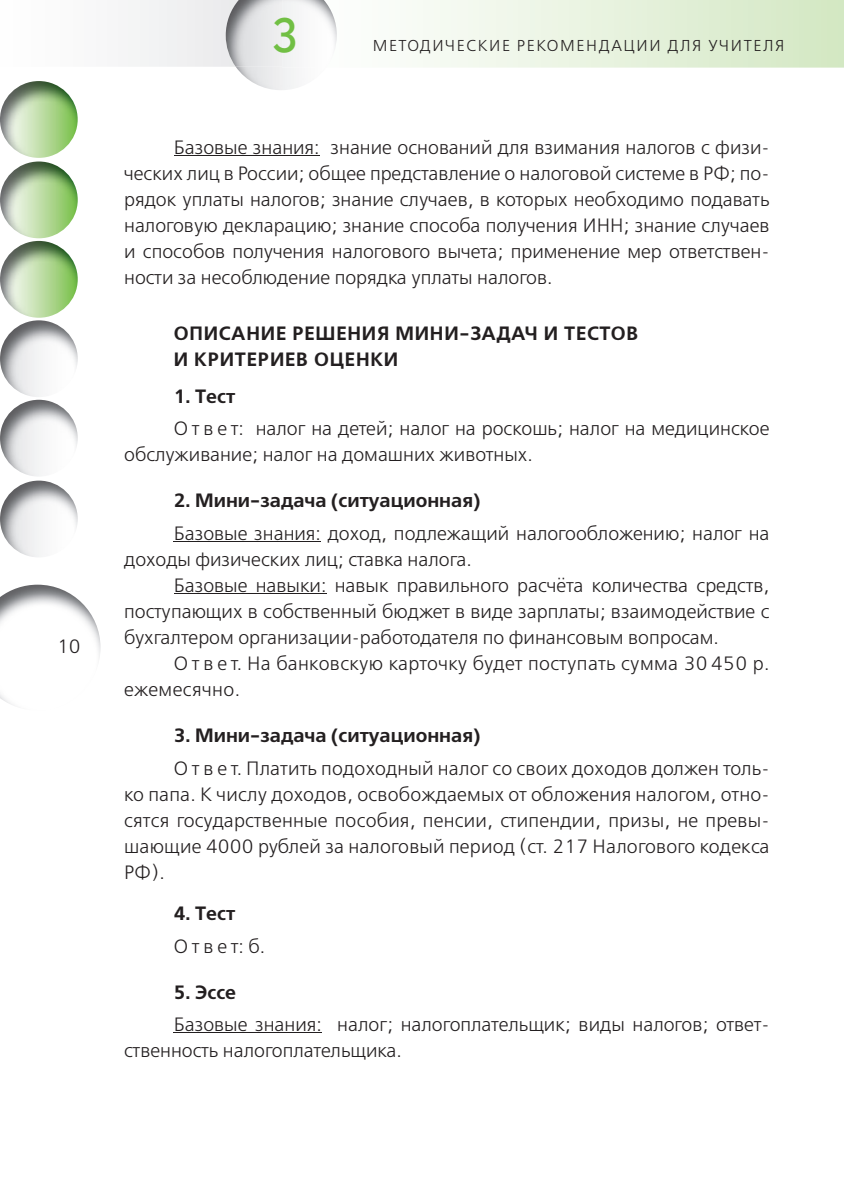
<style>
.page{position:relative;width:844px;height:1191px;background:#fff}
.page>*{position:absolute;margin:0;border:0;box-sizing:border-box;transform-origin:0 0}
.t1{font:500 49px "Kabel C";color:#71bf44}
.t2{font:19.25px/26.1px "Free Set C";color:#231f20;text-align:justify}
.t3{font:700 19.25px "Free Set C";color:#231f20}
.t4{font:19.25px/26.1px "Free Set C";letter-spacing:.02em;color:#231f20}
.t5{font:700 19.25px/26.1px "Free Set C";letter-spacing:.04em;color:#231f20}
.t6{font:15.75px "Free Set C";letter-spacing:.1em;color:#231f20}
</style>
<div class="page">
<div style="left:128px;top:0;width:98px;height:67px;background:#f0f1f2"></div>
<img style="left:0;top:81px;width:78px;height:77px;border-radius:39px">
<img style="left:0;top:161px;width:78px;height:77px;border-radius:39px">
<img style="left:0;top:241px;width:78px;height:77px;border-radius:39px">
<img style="left:0;top:480px;width:78px;height:77px;border-radius:39px">
<img style="left:0;top:320px;width:78px;height:77px;border-radius:39px">
<img style="left:0;top:400px;width:78px;height:76px;border-radius:39px">
<svg style="left:417px;top:0;width:426px;height:68px;background:#e5f1dc"></svg>
<img style="left:237px;top:68px;width:61px;height:22px">
<img style="left:226px;top:0;width:111px;height:68px">
<img style="left:0;top:584px;width:100px;height:121px">
<hr style="left:174px;top:155px;width:145px;height:1px;background:#231f20">
<hr style="left:174px;top:541px;width:147px;height:1px;background:#231f20">
<hr style="left:174px;top:593px;width:152px;height:1px;background:#231f20">
<hr style="left:174px;top:1032px;width:148px;height:1px;background:#231f20">
<p class="t2" style="left:57px;top:633px;width:25px">10</p>
<h1 class="t1" style="left:271px;top:5px;width:29px">3</h1>
<p class="t6" style="left:372px;top:37px;width:413px">МЕТОДИЧЕСКИЕ РЕКОМЕНДАЦИИ ДЛЯ УЧИТЕЛЯ</p>
<p class="t2" style="left:124px;top:134px;width:646px;text-indent:50px">Базовые знания: знание оснований для взимания налогов с физи&shy;ческих лиц в России; общее представление о налоговой системе в РФ; по&shy;рядок уплаты налогов; знание случаев, в которых необходимо подавать налоговую декларацию; знание способа получения ИНН; знание случаев и способов получения налогового вычета; применение мер ответствен&shy;ности за несоблюдение порядка уплаты налогов.</p>
<p class="t5" style="left:174px;top:320px;width:466px">ОПИСАНИЕ РЕШЕНИЯ МИНИ-ЗАДАЧ И ТЕСТОВ<br>И КРИТЕРИЕВ ОЦЕНКИ</p>
<p class="t3" style="left:174px;top:384px;width:63px">1. Тест</p>
<p class="t2" style="left:124px;top:416px;width:646px;text-indent:50px">О т в е т: налог на детей; налог на роскошь; налог на медицинское обслуживание; налог на домашних животных.</p>
<p class="t3" style="left:174px;top:489px;width:308px">2. Мини-задача (ситуационная)</p>
<p class="t2" style="left:124px;top:520px;width:646px;text-indent:50px">Базовые знания: доход, подлежащий налогообложению; налог на доходы физических лиц; ставка налога.</p>
<p class="t2" style="left:124px;top:572px;width:646px;text-indent:50px">Базовые навыки: навык правильного расчёта количества средств, поступающих в собственный бюджет в виде зарплаты; взаимодействие с бухгалтером организации-работодателя по финансовым вопросам.</p>
<p class="t4" style="left:124px;top:651px;width:646px;text-indent:50px">О т в е т. На банковскую карточку будет поступать сумма 30 450 р. ежемесячно.</p>
<p class="t3" style="left:174px;top:724px;width:308px">3. Мини-задача (ситуационная)</p>
<p class="t2" style="left:124px;top:755px;width:646px;text-indent:50px">О т в е т. Платить подоходный налог со своих доходов должен толь&shy;ко папа. К числу доходов, освобождаемых от обложения налогом, отно&shy;сятся государственные пособия, пенсии, стипендии, призы, не превы&shy;шающие 4000 рублей за налоговый период (ст. 217 Налогового кодекса РФ).</p>
<p class="t3" style="left:174px;top:902px;width:63px">4. Тест</p>
<p class="t2" style="left:174px;top:933px;width:93px">Ответ: б.</p>
<p class="t3" style="left:174px;top:980px;width:64px">5. Эссе</p>
<p class="t2" style="left:124px;top:1012px;width:646px;text-indent:50px">Базовые знания: налог; налогоплательщик; виды налогов; ответ&shy;ственность налогоплательщика.</p>
</div>
